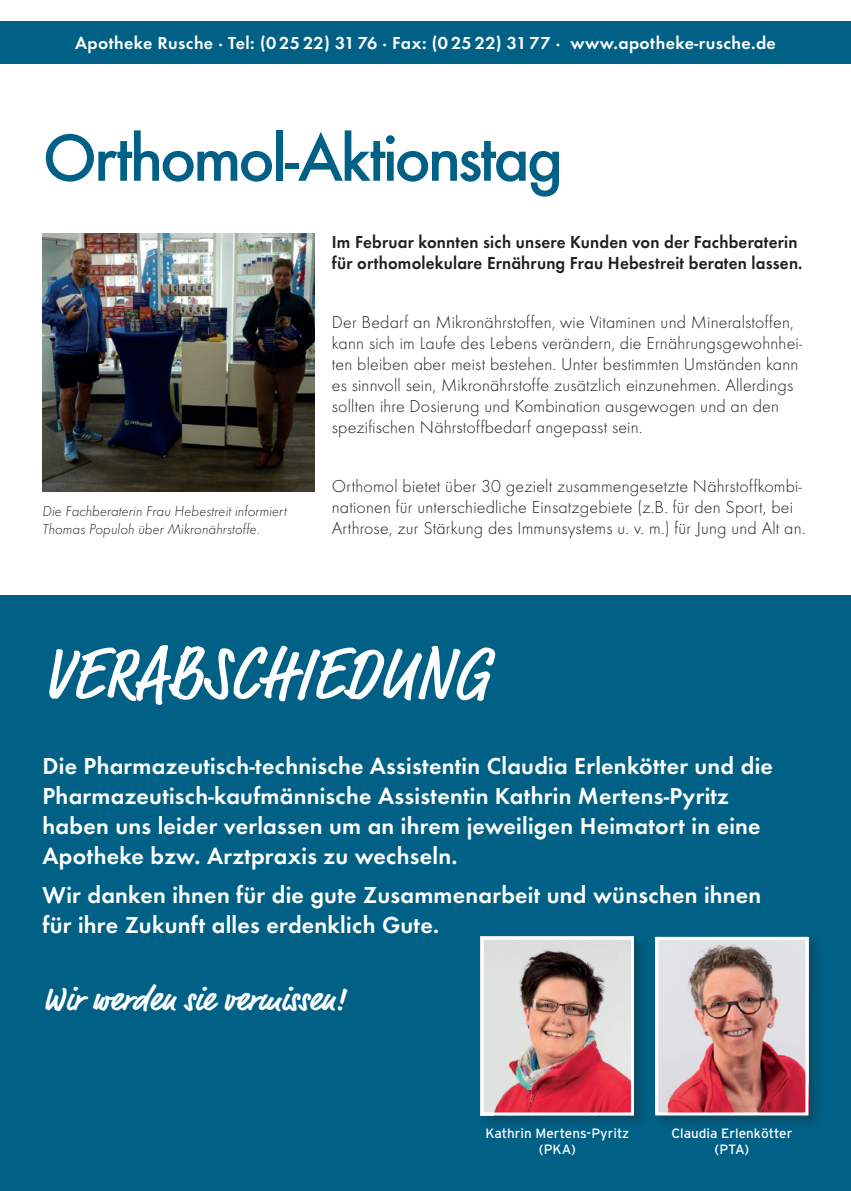
<style>
.page{position:relative;width:851px;height:1191px;background:#fff}
.page>*{position:absolute;margin:0;border:0;box-sizing:border-box;transform-origin:0 0}
.t1{font:500 condensed 75px "Market";letter-spacing:.01em;color:#fff}
.t2{font:500 69px "Futura T";letter-spacing:-.045em;color:#006085}
.t3{font:700 33px "Market";letter-spacing:.01em;color:#fff}
.t4{font:600 24px/30px "Futura T";letter-spacing:.01em;color:#fff}
.t5{font:300 18px/21px "Futura T";letter-spacing:.01em;color:#231f20}
.t6{font:600 18px/21px "Futura T";letter-spacing:.01em;color:#231f20;scale:.95 1}
.t7{font:600 18px "Futura T";letter-spacing:.02em;color:#fff}
.t8{font:italic 300 15px/18px "Futura T";color:#231f20}
.t9{font:13.5px/16.2px "Interstate";color:#fff;text-align:center}
</style>
<div class="page">
<div style="left:0;top:595px;width:850px;height:596px;background:#006085"></div>
<div style="left:0;top:21px;width:850px;height:43px;background:#006085"></div>
<div style="left:478px;top:934px;width:170px;height:195px;background:#231f20;opacity:.3"></div>
<img style="left:484px;top:940px;width:146px;height:171px">
<div style="left:480px;top:936px;width:154px;height:179px;border:3px solid #fff"></div>
<div style="left:653px;top:934px;width:169px;height:195px;background:#231f20;opacity:.3"></div>
<img style="left:659px;top:940px;width:145px;height:171px">
<div style="left:655px;top:936px;width:153px;height:179px;border:3px solid #fff"></div>
<img style="left:43px;top:234px;width:272px;height:257px">
<p class="t7" style="left:75px;top:33px;width:702px">Apotheke Rusche · Tel: (0 25 22) 31 76 · Fax: (0 25 22) 31 77 · www.apotheke-rusche.de</p>
<h2 class="t2" style="left:43px;top:117px;width:522px">Orthomol-Aktionstag</h2>
<p class="t6" style="left:332px;top:231px;width:497px">Im Februar konnten sich unsere Kunden von der Fachberaterin für orthomolekulare Ernährung Frau Hebestreit beraten lassen.</p>
<p class="t8" style="left:43px;top:502px;width:246px">Die Fachberaterin Frau Hebestreit informiert<br>Thomas Populoh über Mikronährstoffe.</p>
<p class="t5" style="left:332px;top:311px;width:471px">Der Bedarf an Mikronährstoffen, wie Vitaminen und Mineralstoffen, kann sich im Laufe des Lebens verändern, die Ernährungsgewohnhei&shy;ten bleiben aber meist bestehen. Unter bestimmten Umständen kann es sinnvoll sein, Mikronährstoffe zusätzlich einzunehmen. Allerdings sollten ihre Dosierung und Kombination ausgewogen und an den spezifischen Nährstoffbedarf angepasst sein.</p>
<p class="t5" style="left:332px;top:475px;width:475px">Orthomol bietet über 30 gezielt zusammengesetzte Nährstoffkombi&shy;nationen für unterschiedliche Einsatzgebiete (z.B. für den Sport, bei<br>Arthrose, zur Stärkung des Immunsystems u. v. m.) für Jung und Alt an.</p>
<h1 class="t1" style="left:43px;top:628px;width:448px">VERABSCHIEDUNG</h1>
<p class="t4" style="left:43px;top:751px;width:731px">Die Pharmazeutisch-technische Assistentin Claudia Erlenkötter und die Pharmazeutisch-kaufmännische Assistentin Kathrin Mertens-Pyritz haben uns leider verlassen um an ihrem jeweiligen Heimatort in eine Apotheke bzw. Arztpraxis zu wechseln.</p>
<h3 class="t4" style="left:43px;top:879px;width:720px">Wir danken ihnen für die gute Zusammenarbeit und wünschen ihnen für ihre Zukunft alles erdenklich Gute.</h3>
<h3 class="t3" style="left:43px;top:979px;width:304px">Wir werden sie vermissen!</h3>
<p class="t9" style="left:485px;top:1124px;width:145px">Kathrin Mertens-Pyritz (PKA)</p>
<p class="t9" style="left:671px;top:1124px;width:122px">Claudia Erlenkötter (PTA)</p>
</div>
